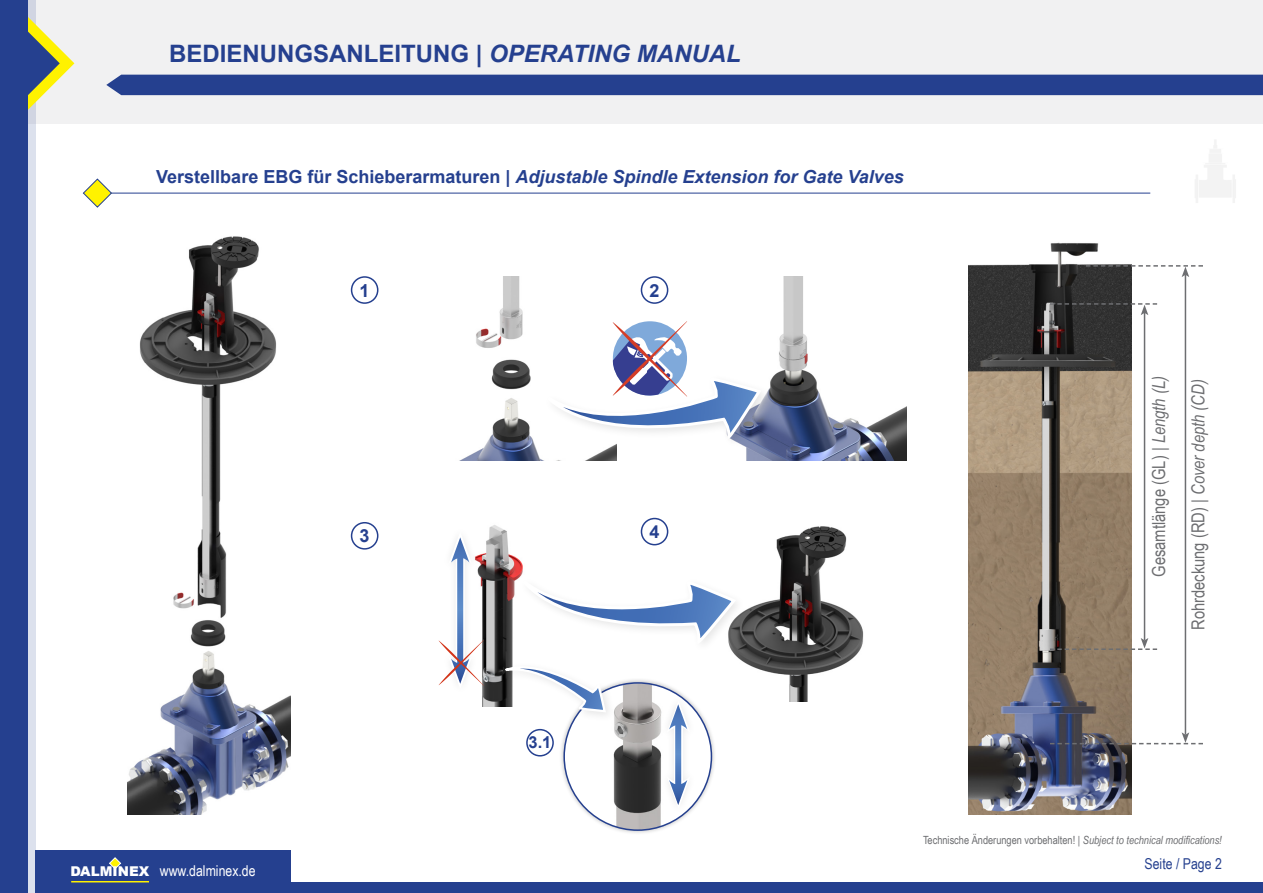
<style>
.page{position:relative;width:1263px;height:893px;background:#fff}
.page>*{position:absolute;margin:0;border:0;box-sizing:border-box;transform-origin:0 0}
.t1{font:700 24px "Arial";color:#25408f}
.t2{font:italic 700 18px "Arial";color:#25408f}
.t3{font:18px/39.3px "Arial Narrow";color:#6d6e71;text-align:right}
.t4{font:700 18px "Arial";color:#25408f}
.t5{font:700 16.5px "Arial";color:#25408f}
.t6{font:15px "Arial Narrow";color:#fff}
.t7{font:15px "Arial Narrow";color:#25408f}
.t8{font:11.25px "Arial Narrow";color:#6d6e71}
.s1{font-style:italic}
.s2{font-style:normal}
.s3{font-family:"Arial";font-weight:900;font-size:13.5px}
</style>
<div class="page">
<div style="left:0;top:0;width:1263px;height:123px;background:#f1f1f2"></div>
<div style="left:0;top:0;width:35px;height:893px;background:#dce1ed"></div>
<div style="left:35px;top:850px;width:256px;height:43px;background:#25408f"></div>
<div style="left:291px;top:882px;width:972px;height:11px;background:#25408f"></div>
<svg style="left:109px;top:857px;width:13px;height:13px"></svg>
<hr style="left:71px;top:881px;width:78px;height:1px;background:#fff200">
<svg style="left:28px;top:17px;width:46px;height:93px"></svg>
<div style="left:106px;top:75px;width:1157px;height:20px;background:#25408f"></div>
<div style="left:0;top:0;width:28px;height:893px;background:#25408f"></div>
<hr style="left:111px;top:193px;width:1039px;height:1px;background:#25408f">
<svg style="left:82px;top:178px;width:30px;height:30px"></svg>
<img style="left:128px;top:236px;width:163px;height:578px">
<img style="left:968px;top:242px;width:163px;height:572px">
<div style="left:351px;top:276px;width:27px;height:28px;border:2px solid #25408f;border-radius:50%"></div>
<div style="left:641px;top:276px;width:27px;height:28px;border:2px solid #25408f;border-radius:50%"></div>
<div style="left:351px;top:522px;width:27px;height:28px;border:2px solid #25408f;border-radius:50%"></div>
<img style="left:461px;top:276px;width:82px;height:184px">
<img style="left:762px;top:526px;width:102px;height:176px">
<img style="left:762px;top:276px;width:144px;height:184px">
<img style="left:438px;top:525px;width:85px;height:181px">
<div style="left:543px;top:373px;width:228px;height:75px;background:#000;opacity:.1"></div>
<svg style="left:544px;top:377px;width:218px;height:293px"></svg>
<svg style="left:549px;top:321px;width:210px;height:123px"></svg>
<hr style="left:1144px;top:313px;width:1px;height:327px;background:#6d6e71">
<svg style="left:1050px;top:303px;width:107px;height:12px"></svg>
<svg style="left:1050px;top:638px;width:107px;height:12px"></svg>
<hr style="left:1185px;top:275px;width:1px;height:460px;background:#6d6e71">
<svg style="left:1086px;top:265px;width:117px;height:12px"></svg>
<svg style="left:1050px;top:732px;width:153px;height:12px"></svg>
<div style="left:441px;top:525px;width:38px;height:171px;background:#fff"></div>
<div style="left:456px;top:551px;width:9px;height:119px;background:#d9e3f1"></div>
<div style="left:457px;top:552px;width:6px;height:117px;background:#5683c3"></div>
<svg style="left:451px;top:537px;width:19px;height:28px"></svg>
<div style="left:519px;top:576px;width:227px;height:78px;background:#000;opacity:.1"></div>
<svg style="left:520px;top:577px;width:217px;height:71px"></svg>
<svg style="left:439px;top:640px;width:45px;height:49px"></svg>
<div style="left:526px;top:729px;width:28px;height:27px;border:2px solid #25408f;border-radius:50%"></div>
<div style="left:559px;top:678px;width:158px;height:157px;background:#000;opacity:.26"></div>
<img style="left:564px;top:684px;width:147px;height:146px">
<div style="left:659px;top:693px;width:38px;height:122px;background:#000;opacity:.1"></div>
<div style="left:674px;top:719px;width:9px;height:71px;background:#dae4f2"></div>
<svg style="left:675px;top:733px;width:6px;height:43px"></svg>
<svg style="left:666px;top:776px;width:25px;height:33px"></svg>
<svg style="left:666px;top:700px;width:25px;height:33px"></svg>
<div style="left:501px;top:661px;width:115px;height:62px;background:#000;opacity:.1"></div>
<svg style="left:503px;top:656px;width:104px;height:57px"></svg>
<h1 class="t1" style="left:169px;top:37px;width:573px">BEDIENUNGSANLEITUNG | <span class="s1">OPERATING MANUAL</span></h1>
<p class="t2" style="left:156px;top:165px;width:749px"><span class="s2">Verstellbare EBG für Schieberarmaturen |</span> Adjustable Spindle Extension for Gate Valves</p>
<p class="t4" style="left:360px;top:278px;width:12px">1</p>
<p class="t4" style="left:360px;top:523px;width:12px">3</p>
<p class="t4" style="left:649px;top:278px;width:12px">2</p>
<p class="t4" style="left:649px;top:519px;width:12px">4</p>
<p class="t3" style="left:1138px;top:630px;width:256px;rotate:-90deg">Gesamtlänge (GL) | <span class="s1">Length (L)<br></span>Rohrdeckung (RD) | <span class="s1">Cover depth (CD)</span></p>
<p class="t6" style="left:70px;top:859px;width:187px"><span class="s3">DALMINEX</span> www.dalminex.de</p>
<p class="t5" style="left:528px;top:731px;width:24px">3.1</p>
<p class="t8" style="left:923px;top:832px;width:300px">Technische Änderungen vorbehalten! | <span class="s1">Subject to technical modifications!</span></p>
<p class="t7" style="left:1144px;top:853px;width:79px">Seite / Page 2</p>
</div>
